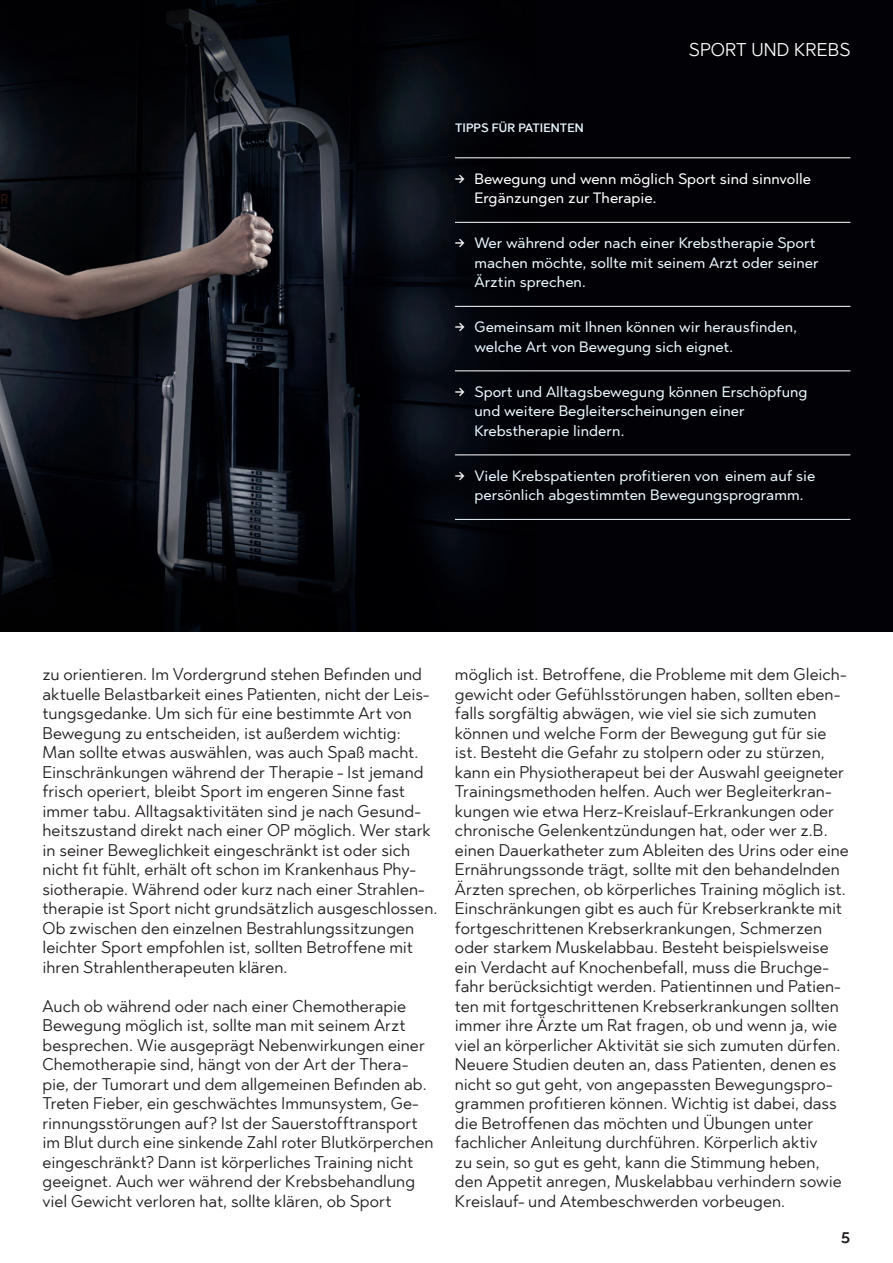
<style>
.page{position:relative;width:893px;height:1263px;background:#fff}
.page>*{position:absolute;margin:0;border:0;box-sizing:border-box;transform-origin:0 0}
.t1{font:18px "Abrade";letter-spacing:.01em;color:#fff}
.t2{font:500 18px "Abrade";color:#231f20}
.t3{font:16.5px/19.5px "Abrade";color:#231f20}
.t4{font:15px/19.5px "Abrade";color:#e8f6fd}
.t5{font:15px/19.5px "Abrade";color:#fff}
.t6{font:500 12px "Abrade";letter-spacing:.01em;color:#e8f6fd}
.s1{color:#fff}
</style>
<div class="page">
<div style="left:0;top:0;width:893px;height:631px;background:#020206"></div>
<img style="left:170px;top:0;width:366px;height:558px">
<svg style="left:0;top:28px;width:370px;height:603px"></svg>
<hr style="left:455px;top:157px;width:395px;height:1px;background:#fff">
<hr style="left:455px;top:222px;width:395px;height:1px;background:#fff">
<hr style="left:455px;top:306px;width:395px;height:1px;background:#fff">
<hr style="left:455px;top:370px;width:395px;height:1px;background:#fff">
<hr style="left:455px;top:454px;width:395px;height:1px;background:#fff">
<hr style="left:455px;top:519px;width:395px;height:1px;background:#e8f6fd">
<p class="t6" style="left:455px;top:120px;width:130px">TIPPS FÜR PATIENTEN</p>
<p class="t1" style="left:689px;top:38px;width:163px">SPORT UND KREBS</p>
<p class="t5" style="left:474px;top:168px;width:338px;text-indent:-20px">→ Bewegung und wenn möglich Sport sind sinnvolle<br>Ergänzungen zur Therapie.</p>
<p class="t4" style="left:474px;top:233px;width:346px;text-indent:-20px"><span class="s1">→</span> Wer während oder nach einer Krebstherapie Sport machen möchte, sollte mit seinem Arzt oder seiner<br>Ärztin sprechen.</p>
<p class="t4" style="left:474px;top:317px;width:324px;text-indent:-20px"><span class="s1">→</span> Gemeinsam mit Ihnen können wir herausfinden, welche Art von Bewegung sich eignet.</p>
<p class="t4" style="left:474px;top:381px;width:335px;text-indent:-20px"><span class="s1">→</span> Sport und Alltagsbewegung können Erschöpfung und weitere Begleiterscheinungen einer<br>Krebstherapie lindern.</p>
<p class="t4" style="left:455px;top:465px;width:362px;text-align:center"><span class="s1">→</span> Viele Krebspatienten profitieren von einem auf sie persönlich abgestimmten Bewegungsprogramm.</p>
<p class="t3" style="left:43px;top:664px;width:397px">zu orientieren. Im Vordergrund stehen Befinden und aktuelle Belastbarkeit eines Patienten, nicht der Leis&shy;tungsgedanke. Um sich für eine bestimmte Art von Bewegung zu entscheiden, ist außerdem wichtig:<br>Man sollte etwas auswählen, was auch Spaß macht.<br>Einschränkungen während der Therapie - Ist jemand frisch operiert, bleibt Sport im engeren Sinne fast immer tabu. Alltagsaktivitäten sind je nach Gesund&shy;heitszustand direkt nach einer OP möglich. Wer stark in seiner Beweglichkeit eingeschränkt ist oder sich nicht fit fühlt, erhält oft schon im Krankenhaus Phy&shy;siotherapie. Während oder kurz nach einer Strahlen&shy;therapie ist Sport nicht grundsätzlich ausgeschlossen.<br>Ob zwischen den einzelnen Bestrahlungssitzungen leichter Sport empfohlen ist, sollten Betroffene mit ihren Strahlentherapeuten klären.</p>
<p class="t3" style="left:43px;top:996px;width:392px">Auch ob während oder nach einer Chemotherapie Bewegung möglich ist, sollte man mit seinem Arzt besprechen. Wie ausgeprägt Nebenwirkungen einer Chemotherapie sind, hängt von der Art der Thera&shy;pie, der Tumorart und dem allgemeinen Befinden ab.<br>Treten Fieber, ein geschwächtes Immunsystem, Ge&shy;rinnungsstörungen auf? Ist der Sauerstofftransport im Blut durch eine sinkende Zahl roter Blutkörperchen eingeschränkt? Dann ist körperliches Training nicht geeignet. Auch wer während der Krebsbehandlung viel Gewicht verloren hat, sollte klären, ob Sport</p>
<p class="t3" style="left:455px;top:664px;width:395px">möglich ist. Betroffene, die Probleme mit dem Gleich&shy;gewicht oder Gefühlsstörungen haben, sollten eben&shy;falls sorgfältig abwägen, wie viel sie sich zumuten können und welche Form der Bewegung gut für sie ist. Besteht die Gefahr zu stolpern oder zu stürzen, kann ein Physiotherapeut bei der Auswahl geeigneter Trainingsmethoden helfen. Auch wer Begleiterkran&shy;kungen wie etwa Herz-Kreislauf-Erkrankungen oder chronische Gelenkentzündungen hat, oder wer z.B. einen Dauerkatheter zum Ableiten des Urins oder eine Ernährungssonde trägt, sollte mit den behandelnden Ärzten sprechen, ob körperliches Training möglich ist.<br>Einschränkungen gibt es auch für Krebserkrankte mit fortgeschrittenen Krebserkrankungen, Schmerzen oder starkem Muskelabbau. Besteht beispielsweise ein Verdacht auf Knochenbefall, muss die Bruchge&shy;fahr berücksichtigt werden. Patientinnen und Patien&shy;ten mit fortgeschrittenen Krebserkrankungen sollten immer ihre Ärzte um Rat fragen, ob und wenn ja, wie viel an körperlicher Aktivität sie sich zumuten dürfen.<br>Neuere Studien deuten an, dass Patienten, denen es nicht so gut geht, von angepassten Bewegungspro&shy;grammen profitieren können. Wichtig ist dabei, dass die Betroffenen das möchten und Übungen unter fachlicher Anleitung durchführen. Körperlich aktiv<br>zu sein, so gut es geht, kann die Stimmung heben, den Appetit anregen, Muskelabbau verhindern sowie Kreislauf- und Atembeschwerden vorbeugen.</p>
<p class="t2" style="left:841px;top:1224px;width:11px">5</p>
</div>
